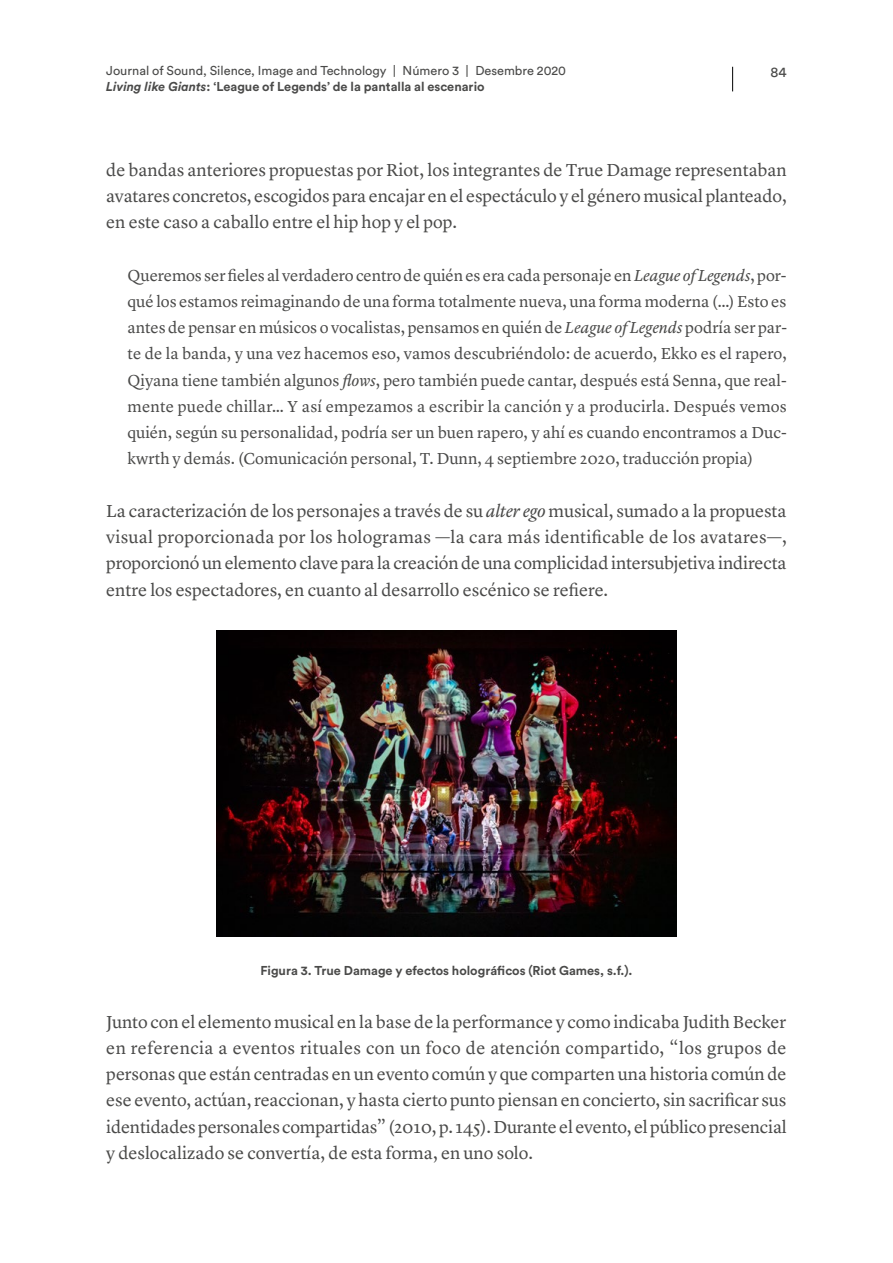
<style>
.page{position:relative;width:893px;height:1263px;background:#fff}
.page>*{position:absolute;margin:0;border:0;box-sizing:border-box;transform-origin:0 0}
.t1{font:18px/26.2px "Lyon Text";color:#4a4a49;text-align:justify}
.t2{font:16.5px/26.2px "Lyon Text";color:#4a4a49;text-align:justify}
.t3{font:14.25px "Circular Std";color:#4a4a49}
.t4{font:12.75px/15.8px "Circular Std";color:#4a4a49}
.t5{font:700 12.75px "Circular Std";color:#4a4a49}
.s1{font-weight:700;font-style:italic}
.s2{font-weight:700}
.s3{font-style:italic}
</style>
<div class="page">
<svg style="left:732px;top:67px;width:1px;height:24px"></svg>
<img style="left:217px;top:630px;width:459px;height:306px">
<p class="t4" style="left:106px;top:63px;width:461px">Journal of Sound, Silence, Image and Technology | Número 3 | Desembre 2020<br><span class="s1">Living like Giants</span><span class="s2">: ‘League of Legends’ de la pantalla al escenario</span></p>
<p class="t3" style="left:770px;top:64px;width:18px">84</p>
<p class="t1" style="left:106px;top:155px;width:682px">de bandas anteriores propuestas por Riot, los integrantes de True Damage representaban avatares concretos, escogidos para encajar en el espectáculo y el género musical planteado, en este caso a caballo entre el hip hop y el pop.</p>
<p class="t2" style="left:128px;top:261px;width:661px">Queremos ser fieles al verdadero centro de quién es era cada personaje en <span class="s3">League of Legends</span>, por&shy;qué los estamos reimaginando de una forma totalmente nueva, una forma moderna (…) Esto es antes de pensar en músicos o vocalistas, pensamos en quién de <span class="s3">League of Legends</span> podría ser par&shy;te de la banda, y una vez hacemos eso, vamos descubriéndolo: de acuerdo, Ekko es el rapero, Qiyana tiene también algunos <span class="s3">flows</span>, pero también puede cantar, después está Senna, que real&shy;mente puede chillar… Y así empezamos a escribir la canción y a producirla. Después vemos quién, según su personalidad, podría ser un buen rapero, y ahí es cuando encontramos a Duc&shy;kwrth y demás. (Comunicación personal, T. Dunn, 4 septiembre 2020, traducción propia)</p>
<p class="t1" style="left:106px;top:496px;width:682px">La caracterización de los personajes a través de su <span class="s3">alter ego</span> musical, sumado a la propuesta visual proporcionada por los hologramas —la cara más identificable de los avatares—, proporcionó un elemento clave para la creación de una complicidad intersubjetiva indirecta entre los espectadores, en cuanto al desarrollo escénico se refiere.</p>
<p class="t5" style="left:260px;top:962px;width:374px">Figura 3. True Damage y efectos holográficos (Riot Games, s.f.).</p>
<p class="t1" style="left:106px;top:1007px;width:682px">Junto con el elemento musical en la base de la performance y como indicaba Judith Becker en referencia a eventos rituales con un foco de atención compartido, “los grupos de personas que están centradas en un evento común y que comparten una historia común de ese evento, actúan, reaccionan, y hasta cierto punto piensan en concierto, sin sacrificar sus identidades personales compartidas” (2010, p. 145). Durante el evento, el público presencial y deslocalizado se convertía, de esta forma, en uno solo.</p>
</div>
